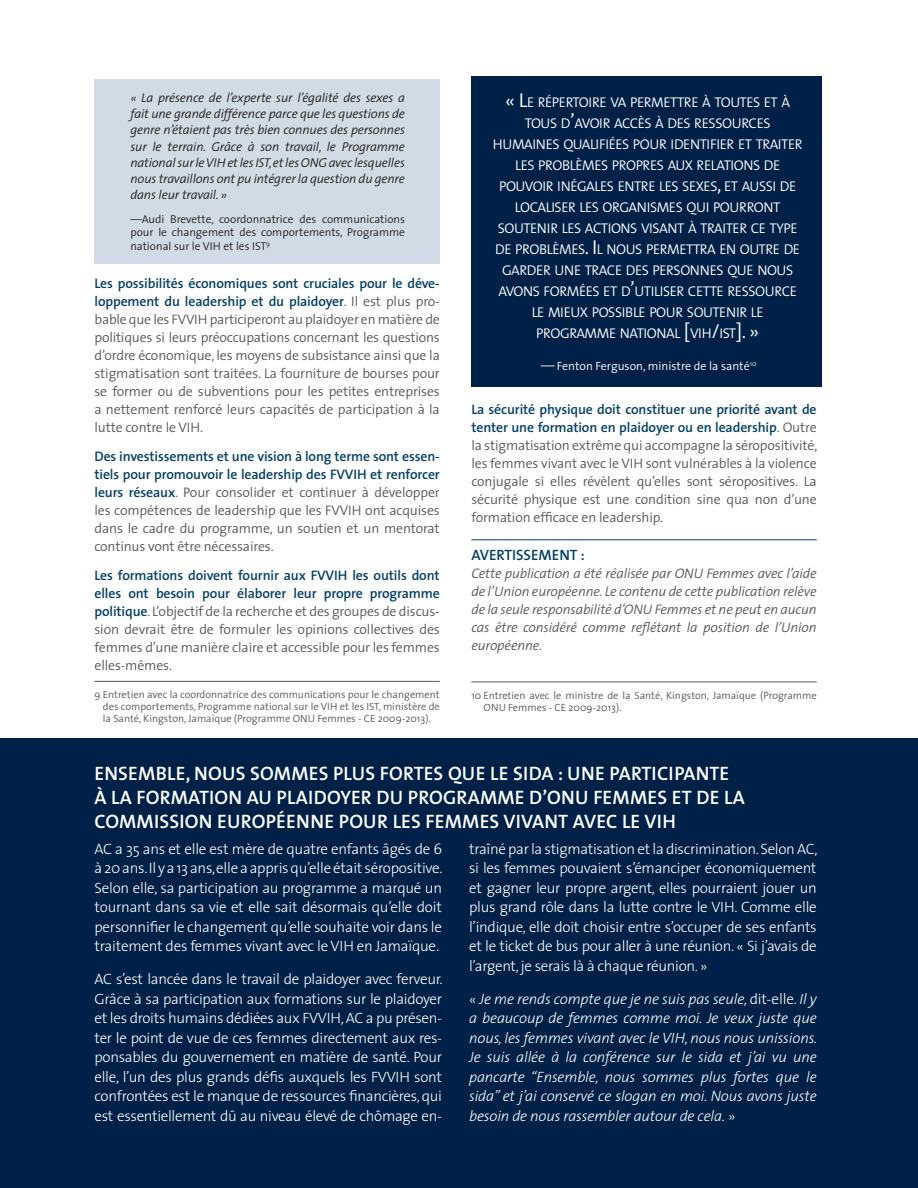
<style>
.page{position:relative;width:918px;height:1188px;background:#fff}
.page>*{position:absolute;margin:0;border:0;box-sizing:border-box;transform-origin:0 0}
.t1{font:19.5px/24px "The Sans Semi Bold Caps";letter-spacing:.01em;color:#fff}
.t2{font:300 15px/19.5px "The Sans";letter-spacing:-.02em;color:#fff;text-align:justify}
.t3{font:italic 300 15px/19.5px "The Sans";letter-spacing:-.01em;color:#fff;text-align:justify}
.t4{font:15px "The Sans Semi Bold Caps";color:#054166}
.t5{font:300 14.1px/21px "The Sans";letter-spacing:-.03em;color:#fff;text-align:center}
.t6{font:300 13.8px/18px "The Sans";letter-spacing:-.01em;color:#57585a;text-align:justify}
.t7{font:italic 300 13.8px/18px "The Sans";letter-spacing:-.01em;color:#57585a;text-align:justify}
.t8{font:italic 300 12.9px/16.2px "The Sans";letter-spacing:-.01em;color:#231f20;text-align:justify}
.t9{font:300 12px "The Sans";color:#fff}
.t10{font:300 11.4px/13.5px "The Sans";color:#231f20;text-align:justify}
.t11{font:300 10.5px/12px "The Sans";color:#57585a}
.s1{font-weight:600;color:#054166}
.s2{font-size:20.25px}
.s3{font-family:"Times";font-weight:400;font-size:18px}
.s4{font-style:normal}
</style>
<div class="page">
<div style="left:94px;top:79px;width:346px;height:185px;background:#d1dbe6"></div>
<div style="left:0;top:739px;width:918px;height:449px;background:#002147"></div>
<hr style="left:471px;top:540px;width:346px;height:1px;background:#054166">
<div style="left:471px;top:76px;width:351px;height:311px;background:#002147"></div>
<hr style="left:471px;top:682px;width:346px;height:1px;background:#57585a">
<hr style="left:94px;top:681px;width:346px;height:1px;background:#57585a">
<p class="t8" style="left:130px;top:89px;width:276px">« La présence de l’experte sur l’égalité des sexes a fait une grande différence parce que les questions de genre n’étaient pas très bien connues des personnes sur le terrain. Grâce à son travail, le Programme national sur le VIH et les IST, et les ONG avec lesquelles nous travaillons ont pu intégrer la question du genre dans leur travail. »</p>
<p class="t10" style="left:130px;top:212px;width:276px">—Audi Brevette, coordonnatrice des communications pour le changement des comportements, Programme national sur le VIH et les IST<sup>9</sup></p>
<p class="t6" style="left:94px;top:274px;width:347px"><span class="s1">Les possibilités économiques sont cruciales pour le déve&shy;loppement du leadership et du plaidoyer</span>. Il est plus pro&shy;bable que les FVVIH participeront au plaidoyer en matière de politiques si leurs préoccupations concernant les questions d’ordre économique, les moyens de subsistance ainsi que la stigmatisation sont traitées. La fourniture de bourses pour se former ou de subventions pour les petites entreprises a nettement renforcé leurs capacités de participation à la lutte contre le VIH.</p>
<p class="t6" style="left:94px;top:447px;width:347px"><span class="s1">Des investissements et une vision à long terme sont essen&shy;tiels pour promouvoir le leadership des FVVIH et renforcer leurs réseaux</span>. Pour consolider et continuer à développer les compétences de leadership que les FVVIH ont acquises dans le cadre du programme, un soutien et un mentorat continus vont être nécessaires.</p>
<p class="t6" style="left:94px;top:566px;width:347px"><span class="s1">Les formations doivent fournir aux FVVIH les outils dont elles ont besoin pour élaborer leur propre programme politique</span>. L’objectif de la recherche et des groupes de discus&shy;sion devrait être de formuler les opinions collectives des femmes d’une manière claire et accessible pour les femmes elles-mêmes.</p>
<p class="t11" style="left:103px;top:688px;width:338px;text-align:justify;text-indent:-8px">9 Entretien avec la coordonnatrice des communications pour le changement des comportements, Programme national sur le VIH et les IST, ministère de la Santé, Kingston, Jamaïque (Programme ONU Femmes - CE 2009-2013).</p>
<p class="t5" style="left:493px;top:92px;width:311px"><span class="s2">« L</span>E RÉPERTOIRE VA PERMETTRE À TOUTES ET À TOUS D<span class="s2">’</span>AVOIR ACCÈS À DES RESSOURCES HUMAINES QUALIFIÉES POUR IDENTIFIER ET TRAITER LES PROBLÈMES PROPRES AUX RELATIONS DE POUVOIR INÉGALES ENTRE LES SEXES<span class="s2">,</span> ET AUSSI DE LOCALISER LES ORGANISMES QUI POURRONT SOUTENIR LES ACTIONS VISANT À TRAITER CE TYPE DE PROBLÈMES<span class="s2">. I</span> L NOUS PERMETTRA EN OUTRE DE GARDER UNE TRACE DES PERSONNES QUE NOUS AVONS FORMÉES ET D<span class="s2">’</span>UTILISER CETTE RESSOURCE LE MIEUX POSSIBLE POUR SOUTENIR LE PROGRAMME NATIONAL <span class="s2">[</span>VIH<span class="s2">/</span>IST<span class="s2">]. »</span></p>
<p class="t9" style="left:539px;top:356px;width:219px"><span class="s3">—</span>Fenton Ferguson, ministre de la santé<sup>10</sup></p>
<p class="t6" style="left:471px;top:400px;width:348px"><span class="s1">La sécurité physique doit constituer une priorité avant de tenter une formation en plaidoyer ou en leadership</span>. Outre la stigmatisation extrême qui accompagne la séropositivité, les femmes vivant avec le VIH sont vulnérables à la violence conjugale si elles révèlent qu’elles sont séropositives. La sécurité physique est une condition sine qua non d’une formation efficace en leadership.</p>
<p class="t4" style="left:471px;top:543px;width:115px">AVERTISSEMENT :</p>
<p class="t7" style="left:471px;top:564px;width:347px">Cette publication a été réalisée par ONU Femmes avec l’aide de l’Union européenne. Le contenu de cette publication relève de la seule responsabilité d’ONU Femmes et ne peut en aucun cas être considéré comme reflétant la position de l’Union européenne.</p>
<p class="t11" style="left:484px;top:689px;width:335px;text-indent:-12px">10 Entretien avec le ministre de la Santé, Kingston, Jamaïque (Programme<br>ONU Femmes - CE 2009-2013).</p>
<h1 class="t1" style="left:94px;top:761px;width:652px">ENSEMBLE, NOUS SOMMES PLUS FORTES QUE LE SIDA : UNE PARTICIPANTE<br>À LA FORMATION AU PLAIDOYER DU PROGRAMME D’ONU FEMMES ET DE LA<br>COMMISSION EUROPÉENNE POUR LES FEMMES VIVANT AVEC LE VIH</h1>
<p class="t2" style="left:94px;top:839px;width:350px">AC a 35 ans et elle est mère de quatre enfants âgés de 6 à 20 ans. Il y a 13 ans, elle a appris qu’elle était séropositive.<br>Selon elle, sa participation au programme a marqué un tournant dans sa vie et elle sait désormais qu’elle doit personnifier le changement qu’elle souhaite voir dans le traitement des femmes vivant avec le VIH en Jamaïque.</p>
<p class="t2" style="left:94px;top:969px;width:350px">AC s’est lancée dans le travail de plaidoyer avec ferveur.<br>Grâce à sa participation aux formations sur le plaidoyer et les droits humains dédiées aux FVVIH, AC a pu présen&shy;ter le point de vue de ces femmes directement aux res&shy;ponsables du gouvernement en matière de santé. Pour elle, l’un des plus grands défis auxquels les FVVIH sont confrontées est le manque de ressources financières, qui est essentiellement dû au niveau élevé de chômage en-</p>
<p class="t2" style="left:469px;top:839px;width:350px">traîné par la stigmatisation et la discrimination. Selon AC, si les femmes pouvaient s’émanciper économiquement et gagner leur propre argent, elles pourraient jouer un plus grand rôle dans la lutte contre le VIH. Comme elle l’indique, elle doit choisir entre s’occuper de ses enfants et le ticket de bus pour aller à une réunion. « Si j’avais de l’argent, je serais là à chaque réunion. »</p>
<p class="t3" style="left:469px;top:989px;width:350px"><span class="s4">«</span> Je me rends compte que je ne suis pas seule, <span class="s4">dit-elle.</span> Il y a beaucoup de femmes comme moi. Je veux juste que nous, les femmes vivant avec le VIH, nous nous unissions.<br>Je suis allée à la conférence sur le sida et j’ai vu une pancarte “Ensemble, nous sommes plus fortes que le sida” et j’ai conservé ce slogan en moi. Nous avons juste besoin de nous rassembler autour de cela. <span class="s4">»</span></p>
</div>
